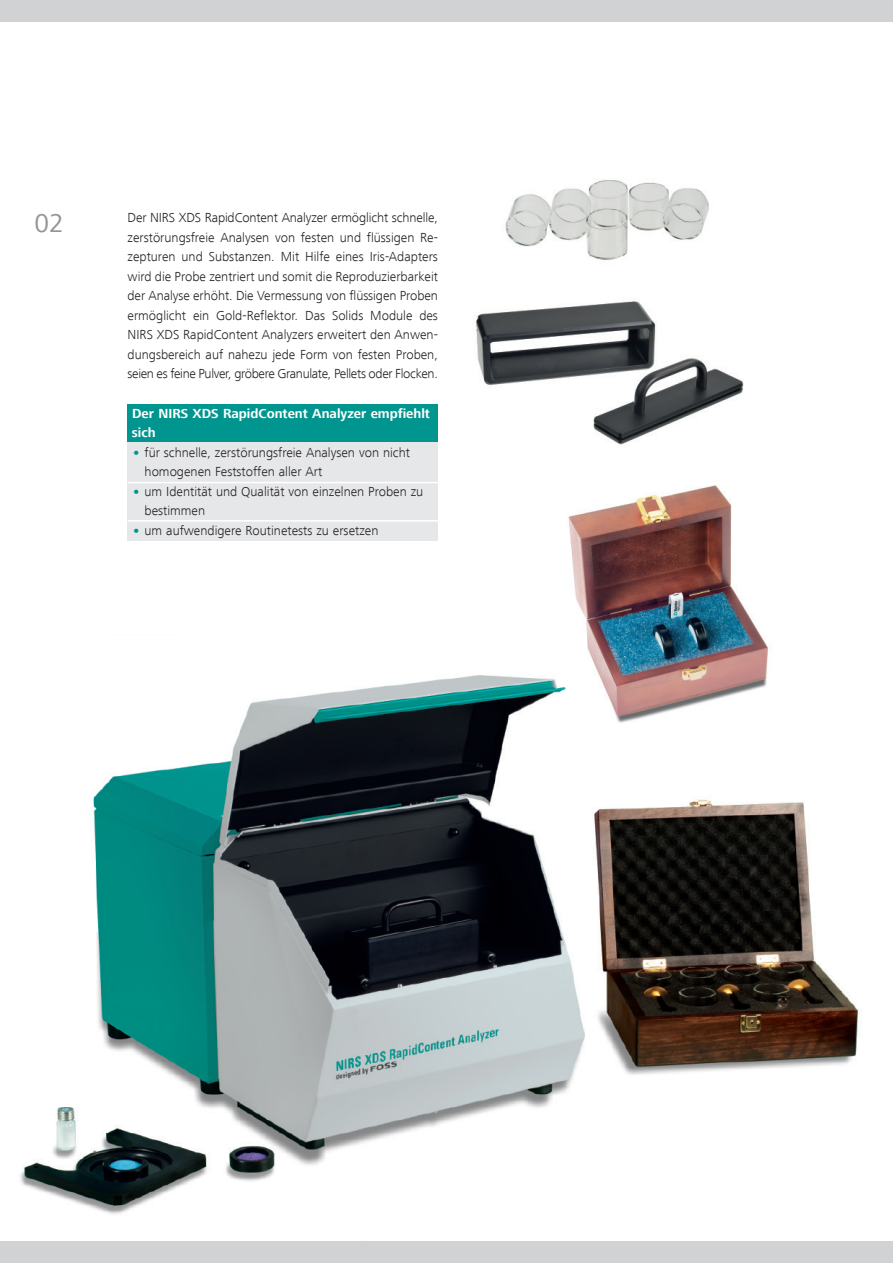
<style>
.page{position:relative;width:893px;height:1263px;background:#fff}
.page>*{position:absolute;margin:0;border:0;box-sizing:border-box;transform-origin:0 0}
.t1{font:27px "Frutiger Next LT";color:#939598}
.t2{font:300 13.5px/19.5px "Frutiger Next LT";color:#231f20}
.t3{font:700 13.5px/19.5px "Frutiger Next LT";color:#fff}
.s1{font-weight:800;color:#00968f}
</style>
<div class="page">
<img style="left:0;top:675px;width:893px;height:567px">
<div style="left:0;top:0;width:893px;height:21px;background:#d1d2d4"></div>
<div style="left:0;top:1242px;width:893px;height:21px;background:#d1d2d4"></div>
<div style="left:128px;top:404px;width:310px;height:39px;background:#00968f"></div>
<div style="left:128px;top:443px;width:310px;height:98px;background:#e6e7e9"></div>
<hr style="left:128px;top:520px;width:310px;height:2px;background:#fff">
<hr style="left:128px;top:482px;width:310px;height:1px;background:#fff">
<img style="left:505px;top:180px;width:204px;height:80px">
<img style="left:476px;top:301px;width:268px;height:144px">
<img style="left:567px;top:484px;width:215px;height:246px">
<h1 class="t1" style="left:35px;top:208px;width:31px">02</h1>
<p class="t2" style="left:128px;top:208px;width:312px;text-align:justify">Der NIRS XDS RapidContent Analyzer ermöglicht schnelle, zerstörungsfreie Analysen von festen und flüssigen Re&shy;zepturen und Substanzen. Mit Hilfe eines Iris-Adapters wird die Probe zentriert und somit die Reproduzierbarkeit der Analyse erhöht. Die Vermessung von flüssigen Proben ermöglicht ein Gold-Reflektor. Das Solids Module des NIRS XDS RapidContent Analyzers erweitert den Anwen&shy;dungsbereich auf nahezu jede Form von festen Proben, seien es feine Pulver, gröbere Granulate, Pellets oder Flocken.</p>
<p class="t3" style="left:132px;top:404px;width:300px">Der NIRS XDS RapidContent Analyzer empfiehlt sich</p>
<p class="t2" style="left:145px;top:443px;width:267px;text-indent:-12px"><span class="s1">•</span> für schnelle, zerstörungsfreie Analysen von nicht homogenen Feststoffen aller Art</p>
<p class="t2" style="left:145px;top:482px;width:280px;text-indent:-12px"><span class="s1">•</span> um Identität und Qualität von einzelnen Proben zu bestimmen</p>
<p class="t2" style="left:132px;top:521px;width:248px"><span class="s1">•</span> um aufwendigere Routinetests zu ersetzen</p>
</div>
